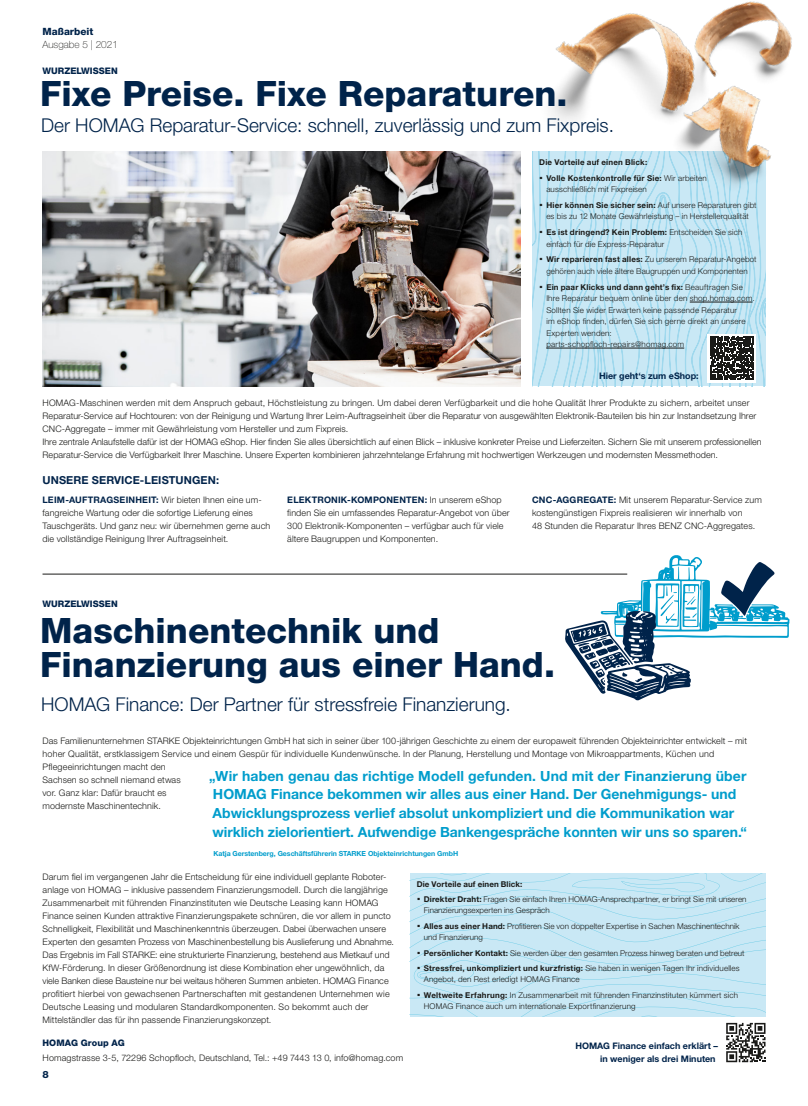
<style>
.page{position:relative;width:808px;height:1106px;background:#fff}
.page>*{position:absolute;margin:0;border:0;box-sizing:border-box;transform-origin:0 0}
.t1{font:800 35px/34px "Helvetica Neue LTW1 G";color:#00234a}
.t2{font:300 19px "Helvetica Neue LTW1 G";color:#00234a}
.t3{font:700 14px/18.8px "Helvetica Neue LTW1 G";color:#009dcc}
.t4{font:700 11px "Helvetica Neue LTW1 G";letter-spacing:.01em;color:#00234a}
.t5{font:100 10px "Helvetica Neue LTW1 G";color:#1a1a18}
.t6{font:800 10px "Helvetica Neue LTW1 G";color:#00234a}
.t7{font:300 9px/13px "Helvetica Neue LTW1 G";letter-spacing:.01em;color:#1a1a18}
.t8{font:700 9px/13px "Helvetica Neue LTW1 G";color:#00234a;text-align:right}
.t9{font:800 9px "Helvetica Neue LTW1 G";color:#00234a}
.t10{font:300 8px/15.5px "Helvetica Neue LTW1 G";letter-spacing:.015em;color:#1a1a18}
.t11{font:700 8px/15.8px "Helvetica Neue LTW1 G";letter-spacing:.025em;color:#1a1a18}
.t12{font:700 7px "Helvetica Neue LTW1 G";letter-spacing:-.005em;color:#009dcc}
.s1{font-size:14px}
.s2{font-weight:300}
.s3{font-weight:700;font-size:14px}
.s4{font-weight:700}
.s5{font-weight:700;color:#00234a}
</style>
<div class="page">
<svg style="left:410px;top:873px;width:355px;height:143px;background:#c5e6f4"></svg>
<svg style="left:726px;top:1022px;width:40px;height:41px"></svg>
<svg style="left:726px;top:1022px;width:39px;height:40px"></svg>
<img style="left:43px;top:152px;width:478px;height:234px">
<hr style="left:43px;top:574px;width:584px;height:1px;background:#1a1a18">
<svg style="left:565px;top:555px;width:225px;height:145px"></svg>
<img style="left:494px;top:1px;width:298px;height:245px">
<svg style="left:532px;top:152px;width:233px;height:234px;background:#bbdcea"></svg>
<p class="t6" style="left:43px;top:26px;width:52px">Maßarbeit</p>
<p class="t5" style="left:43px;top:38px;width:77px">Ausgabe 5 | 2021</p>
<p class="t9" style="left:43px;top:65px;width:77px">WURZELWISSEN</p>
<h1 class="t1" style="left:40px;top:77px;width:529px">Fixe Preise. Fixe Reparaturen.</h1>
<h2 class="t2" style="left:41px;top:114px;width:574px">Der HOMAG Reparatur-Service: schnell, zuverlässig und zum Fixpreis.</h2>
<p class="t11" style="left:539px;top:154px;width:169px">Die Vorteile auf einen Blick:<br><span class="s1">·</span> Volle Kostenkontrolle für Sie: <span class="s2">Wir arbeiten</span></p>
<p class="t10" style="left:539px;top:181px;width:219px;line-height:15.8px;text-indent:7px">ausschließlich mit Fixpreisen<br><span class="s3">·</span> <span class="s4">Hier können Sie sicher sein:</span> Auf unsere Reparaturen gibt</p>
<p class="t10" style="left:539px;top:209px;width:211px;line-height:15.8px;text-indent:7px">es bis zu 12 Monate Gewährleistung – in Herstellerqualität <span class="s3">·</span> <span class="s4">Es ist dringend? Kein Problem:</span> Entscheiden Sie sich</p>
<p class="t10" style="left:539px;top:236px;width:219px;line-height:15.8px;text-indent:7px">einfach für die Express-Reparatur<br><span class="s3">·</span> <span class="s4">Wir reparieren fast alles:</span> Zu unserem Reparatur-Angebot</p>
<p class="t10" style="left:539px;top:263px;width:210px;line-height:15.8px;text-indent:7px">gehören auch viele ältere Baugruppen und Komponenten <span class="s3">·</span> <span class="s4">Ein paar Klicks und dann geht’s fix:</span> Beauftragen Sie</p>
<p class="t10" style="left:546px;top:292px;width:210px;line-height:11.5px">Ihre Reparatur bequem online über den shop.homag.com.<br>Sollten Sie wider Erwarten keine passende Reparatur<br>im eShop finden, dürfen Sie sich gerne direkt an unsere Experten wenden:<br>parts-schopfloch-repairs@homag.com</p>
<p class="t8" style="left:599px;top:370px;width:101px">Hier geht‘s zum eShop:</p>
<p class="t7" style="left:43px;top:396px;width:721px">HOMAG-Maschinen werden mit dem Anspruch gebaut, Höchstleistung zu bringen. Um dabei deren Verfügbarkeit und die hohe Qualität Ihrer Produkte zu sichern, arbeitet unser Reparatur-Service auf Hochtouren: von der Reinigung und Wartung Ihrer Leim-Auftragseinheit über die Reparatur von ausgewählten Elektronik-Bauteilen bis hin zur Instandsetzung Ihrer CNC-Aggregate – immer mit Gewährleistung vom Hersteller und zum Fixpreis.<br>Ihre zentrale Anlaufstelle dafür ist der HOMAG eShop. Hier finden Sie alles übersichtlich auf einen Blick – inklusive konkreter Preise und Lieferzeiten. Sichern Sie mit unserem professionellen Reparatur-Service die Verfügbarkeit Ihrer Maschine. Unsere Experten kombinieren jahrzehntelange Erfahrung mit hochwertigen Werkzeugen und modernsten Messmethoden.</p>
<p class="t4" style="left:43px;top:473px;width:178px">UNSERE SERVICE-LEISTUNGEN:</p>
<p class="t7" style="left:43px;top:493px;width:229px"><span class="s5">LEIM-AUFTRAGSEINHEIT:</span> Wir bieten Ihnen eine um&shy;fangreiche Wartung oder die sofortige Lieferung eines Tauschgeräts. Und ganz neu: wir übernehmen gerne auch die vollständige Reinigung Ihrer Auftragseinheit.</p>
<p class="t7" style="left:287px;top:493px;width:224px"><span class="s5">ELEKTRONIK-KOMPONENTEN:</span> In unserem eShop finden Sie ein umfassendes Reparatur-Angebot von über 300 Elektronik-Komponenten – verfügbar auch für viele ältere Baugruppen und Komponenten.</p>
<p class="t7" style="left:532px;top:493px;width:231px"><span class="s5">CNC-AGGREGATE:</span> Mit unserem Reparatur-Service zum kostengünstigen Fixpreis realisieren wir innerhalb von<br>48 Stunden die Reparatur Ihres BENZ CNC-Aggregates.</p>
<p class="t9" style="left:43px;top:598px;width:77px">WURZELWISSEN</p>
<h1 class="t1" style="left:40px;top:613px;width:516px">Maschinentechnik und<br>Finanzierung aus einer Hand.</h1>
<h2 class="t2" style="left:41px;top:692px;width:471px">HOMAG Finance: Der Partner für stressfreie Finanzierung.</h2>
<p class="t7" style="left:43px;top:734px;width:706px">Das Familienunternehmen STARKE Objekteinrichtungen GmbH hat sich in seiner über 100-jährigen Geschichte zu einem der europaweit führenden Objekteinrichter entwickelt – mit hoher Qualität, erstklassigem Service und einem Gespür für individuelle Kundenwünsche. In der Planung, Herstellung und Montage von Mikroappartments, Küchen und Pflegeeinrichtungen macht den<br>Sachsen so schnell niemand etwas<br>vor. Ganz klar: Dafür braucht es<br>modernste Maschinentechnik.</p>
<p class="t3" style="left:209px;top:766px;width:539px">„Wir haben genau das richtige Modell gefunden. Und mit der Finanzierung über HOMAG Finance bekommen wir alles aus einer Hand. Der Genehmigungs- und Abwicklungsprozess verlief absolut unkompliziert und die Kommunikation war wirklich zielorientiert. Aufwendige Bankengespräche konnten wir uns so sparen.“</p>
<p class="t12" style="left:213px;top:849px;width:246px">Katja Gerstenberg, Geschäftsführerin STARKE Objekteinrichtungen GmbH</p>
<p class="t7" style="left:43px;top:870px;width:353px">Darum fiel im vergangenen Jahr die Entscheidung für eine individuell geplante Roboter&shy;anlage von HOMAG – inklusive passendem Finanzierungsmodell. Durch die langjährige Zusammenarbeit mit führenden Finanzinstituten wie Deutsche Leasing kann HOMAG Finance seinen Kunden attraktive Finanzierungspakete schnüren, die vor allem in puncto Schnelligkeit, Flexibilität und Maschinenkenntnis überzeugen. Dabei überwachen unsere Experten den gesamten Prozess von Maschinenbestellung bis Auslieferung und Abnahme.<br>Das Ergebnis im Fall STARKE: eine strukturierte Finanzierung, bestehend aus Mietkauf und KfW-Förderung. In dieser Größenordnung ist diese Kombination eher ungewöhnlich, da viele Banken diese Bausteine nur bei weitaus höheren Summen anbieten. HOMAG Finance profitiert hierbei von gewachsenen Partnerschaften mit gestandenen Unternehmen wie Deutsche Leasing und modularen Standardkomponenten. So bekommt auch der Mittelständler das für ihn passende Finanzierungskonzept.</p>
<p class="t9" style="left:43px;top:1037px;width:84px">HOMAG Group AG</p>
<p class="t7" style="left:43px;top:1051px;width:362px">Homagstrasse 3-5, 72296 Schopfloch, Deutschland, Tel.: +49 7443 13 0, info@homag.com</p>
<p class="t6" style="left:43px;top:1068px;width:8px">8</p>
<p class="t10" style="left:417px;top:876px;width:331px"><span class="s4">Die Vorteile auf einen Blick:<br></span><span class="s3">·</span> <span class="s4">Direkter Draht:</span> Fragen Sie einfach Ihren HOMAG-Ansprechpartner, er bringt Sie mit unseren</p>
<p class="t10" style="left:417px;top:902px;width:324px;text-indent:7px">Finanzierungsexperten ins Gespräch<br><span class="s3">·</span> <span class="s4">Alles aus einer Hand:</span> Profitieren Sie von doppelter Expertise in Sachen Maschinentechnik</p>
<p class="t10" style="left:417px;top:929px;width:329px;text-indent:7px">und Finanzierung<br><span class="s3">·</span> <span class="s4">Persönlicher Kontakt:</span> Sie werden über den gesamten Prozess hinweg beraten und betreut <span class="s3">·</span> <span class="s4">Stressfrei, unkompliziert und kurzfristig:</span> Sie haben in wenigen Tagen Ihr individuelles</p>
<p class="t10" style="left:417px;top:971px;width:323px;text-indent:7px">Angebot, den Rest erledigt HOMAG Finance<br><span class="s3">·</span> <span class="s4">Weltweite Erfahrung:</span> In Zusammenarbeit mit führenden Finanzinstituten kümmert sich</p>
<p class="t10" style="left:424px;top:998px;width:213px">HOMAG Finance auch um internationale Exportfinanzierung</p>
<p class="t8" style="left:575px;top:1039px;width:144px">HOMAG Finance einfach erklärt – in weniger als drei Minuten</p>
</div>
